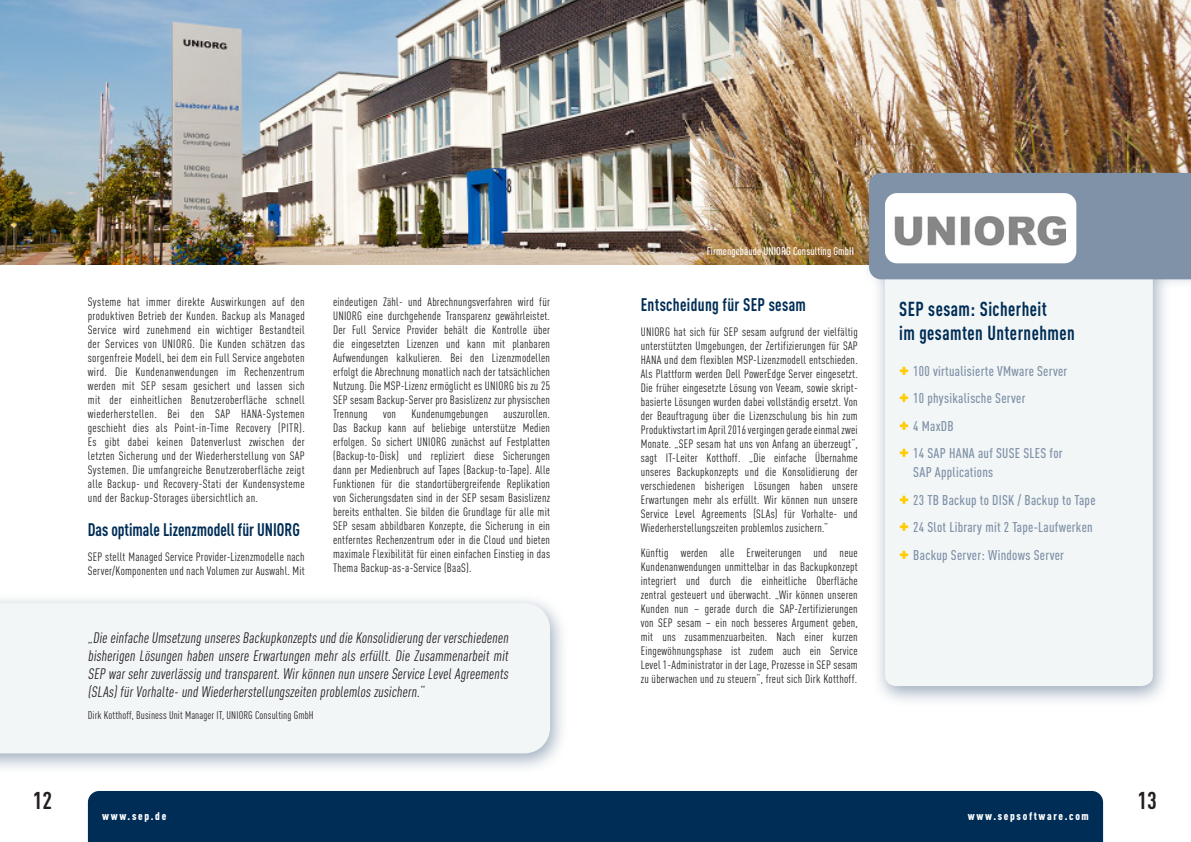
<style>
.page{position:relative;width:1191px;height:842px;background:#fff}
.page>*{position:absolute;margin:0;border:0;box-sizing:border-box;transform-origin:0 0}
.t1{font:700 24px "DIN Cond";color:#231f20}
.Headline3{font:700 20px/24.1px "DIN Cond";letter-spacing:.025em;color:#002d56;scale:.91 1}
.running_Text{font:700 18px "DIN Cond";color:#002d56;scale:.91 1}
.running_Text-2{font:700 18px "DIN Cond";letter-spacing:.02em;color:#002d56;scale:.91 1}
.running_Text-3{font:15px/18px "DIN Cond";color:#231f20;text-align:justify}
.t2{font:500 14px/19px "DIN Cond";letter-spacing:.02em;color:#7f92a8}
.running_Text-4{font:12px/14px "DIN Cond";letter-spacing:.02em;color:#231f20;text-align:justify}
.running_Text-5{font:11px "DIN Cond";letter-spacing:.01em;color:#231f20}
.running_Text-6{font:500 11px "DIN Cond";letter-spacing:.01em;color:#fff}
.t3{font:900 11px "DIN Cond";letter-spacing:.15em;color:#fff}
.s1{font-weight:900;font-size:21px;color:#fc0}
</style>
<div class="page">
<div style="left:88px;top:791px;width:1015px;height:51px;background:#002d56"></div>
<img style="left:0;top:0;width:1191px;height:265px">
<div style="left:0;top:593px;width:569px;height:182px;background:#7f92a8;opacity:.75"></div>
<div style="left:0;top:603px;width:550px;height:150px;background:#f3f6f7"></div>
<div style="left:858px;top:166px;width:333px;height:542px;background:#7f92a8;opacity:.75"></div>
<svg style="left:872px;top:279px;width:319px;height:407px;fill:#f3f6f7"></svg>
<div style="left:869px;top:173px;width:322px;height:106px;background:#7f92a8"></div>
<div style="left:885px;top:193px;width:191px;height:70px;background:#fff;border-radius:12px"></div>
<img style="left:894px;top:216px;width:171px;height:30px">
<p class="running_Text-4" style="left:88px;top:295px;width:218px">Systeme hat immer direkte Auswirkungen auf den produktiven Betrieb der Kunden. Backup als Managed Service wird zunehmend ein wichtiger Bestandteil der Services von UNIORG. Die Kunden schätzen das sorgenfreie Modell, bei dem ein Full Service angeboten wird. Die Kundenanwendungen im Rechenzentrum werden mit SEP sesam gesichert und lassen sich mit der einheitlichen Benutzeroberfläche schnell wiederherstellen. Bei den SAP HANA-Systemen geschieht dies als Point-in-Time Recovery (PITR).<br>Es gibt dabei keinen Datenverlust zwischen der letzten Sicherung und der Wiederherstellung von SAP Systemen. Die umfangreiche Benutzeroberfläche zeigt alle Backup- und Recovery-Stati der Kundensysteme und der Backup-Storages übersichtlich an.</p>
<p class="running_Text" style="left:88px;top:518px;width:234px">Das optimale Lizenzmodell für UNIORG</p>
<p class="running_Text-4" style="left:88px;top:550px;width:218px">SEP stellt Managed Service Provider-Lizenzmodelle nach<br>Server/Komponenten und nach Volumen zur Auswahl. Mit</p>
<p class="running_Text-4" style="left:333px;top:294px;width:218px">eindeutigen Zähl- und Abrechnungsverfahren wird für UNIORG eine durchgehende Transparenz gewährleistet.<br>Der Full Service Provider behält die Kontrolle über die eingesetzten Lizenzen und kann mit planbaren Aufwendungen kalkulieren. Bei den Lizenzmodellen erfolgt die Abrechnung monatlich nach der tatsächlichen Nutzung. Die MSP-Lizenz ermöglicht es UNIORG bis zu 25<br>SEP sesam Backup-Server pro Basislizenz zur physischen Trennung</p>
<p class="running_Text-4" style="left:333px;top:406px;width:218px;text-indent:170px">auszurollen.<br>Das Backup kann auf beliebige unterstütze Medien erfolgen. So sichert UNIORG zunächst auf Festplatten (Backup-to-Disk) und repliziert diese Sicherungen dann per Medienbruch auf Tapes (Backup-to-Tape). Alle Funktionen für die standortübergreifende Replikation von Sicherungsdaten sind in der SEP sesam Basislizenz bereits enthalten. Sie bilden die Grundlage für alle mit SEP sesam abbildbaren Konzepte, die Sicherung in ein entferntes Rechenzentrum oder in die Cloud und bieten maximale Flexibilität für einen einfachen Einstieg in das Thema Backup-as-a-Service (BaaS).</p>
<p class="running_Text-4" style="left:383px;top:406px;width:14px">von</p>
<p class="running_Text-4" style="left:411px;top:406px;width:78px">Kundenumgebungen</p>
<p class="running_Text-3" style="left:88px;top:628px;width:424px">„Die einfache Umsetzung unseres Backupkonzepts und die Konsolidierung derverschiedenen bisherigen Lösungen haben unsere Erwartungen mehr als erfüllt. Die Zusammenarbeit mit SEP warsehrzuverlässig und transparent.Wirkönnen nun unsere Service LevelAgreements (SLAs)fürVorhalte- und Wiederherstellungszeiten problemlos zusichern.“</p>
<p class="running_Text-5" style="left:88px;top:709px;width:227px">Dirk Kotthoff, Business Unit Manager IT, UNIORG Consulting GmbH</p>
<p class="running_Text-6" style="left:706px;top:245px;width:149px">Firmengebäude UNIORG Consulting GmbH</p>
<p class="running_Text-2" style="left:641px;top:293px;width:183px">Entscheidung für SEP sesam</p>
<p class="running_Text-4" style="left:641px;top:325px;width:218px">UNIORG hat sich für SEP sesam aufgrund der vielfältig unterstützten Umgebungen, der Zertifizierungen für SAP HANA und dem flexiblen MSP-Lizenzmodell entschieden.<br>Als Plattform werden Dell PowerEdge Server eingesetzt.<br>Die früher eingesetzte Lösung von Veeam, sowie skript&shy;basierte Lösungen wurden dabei vollständig ersetzt. Von der Beauftragung über die Lizenzschulung bis hin zum Produktivstart im April 2016 vergingen gerade einmal zwei Monate. „SEP sesam hat uns von Anfang an überzeugt“, sagt IT-Leiter Kotthoff. „Die einfache Übernahme unseres Backupkonzepts und die Konsolidierung der verschiedenen bisherigen Lösungen haben unsere Erwartungen mehr als erfüllt. Wir können nun unsere Service Level Agreements (SLAs) für Vorhalte- und Wiederherstellungszeiten problemlos zusichern.“</p>
<p class="running_Text-4" style="left:641px;top:546px;width:218px">Künftig werden alle Erweiterungen und neue Kundenanwendungen unmittelbar in das Backupkonzept integriert und durch die einheitliche Oberfläche zentral gesteuert und überwacht. „Wir können unseren Kunden nun – gerade durch die SAP-Zertifizierungen von SEP sesam – ein noch besseres Argument geben, mit uns zusammenzuarbeiten. Nach einer kurzen Eingewöhnungsphase ist zudem auch ein Service Level 1-Administrator in der Lage, Prozesse in SEP sesam zu überwachen und zu steuern“, freut sich Dirk Kotthoff.</p>
<p class="Headline3" style="left:899px;top:296px;width:194px">SEP sesam: Sicherheit<br>im gesamten Unternehmen</p>
<p class="t2" style="left:899px;top:361px;width:170px"><span class="s1">+</span> 100 virtualisierte VMware Server</p>
<p class="t2" style="left:899px;top:389px;width:128px"><span class="s1">+</span> 10 physikalische Server</p>
<p class="t2" style="left:899px;top:416px;width:56px"><span class="s1">+</span> 4 MaxDB</p>
<p class="t2" style="left:913px;top:444px;width:151px;text-indent:-14px"><span class="s1">+</span> 14 SAP HANA auf SUSE SLES for<br>SAP Applications</p>
<p class="t2" style="left:899px;top:490px;width:198px"><span class="s1">+</span> 23 TB Backup to DISK / Backup to Tape</p>
<p class="t2" style="left:899px;top:518px;width:195px"><span class="s1">+</span> 24 Slot Library mit 2 Tape-Laufwerken</p>
<p class="t2" style="left:899px;top:545px;width:166px"><span class="s1">+</span> Backup Server: Windows Server</p>
<h1 class="t1" style="left:33px;top:786px;width:21px">12</h1>
<h1 class="t1" style="left:1137px;top:786px;width:21px">13</h1>
<p class="t3" style="left:102px;top:809px;width:66px">www.sep.de</p>
<p class="t3" style="left:968px;top:809px;width:122px">www.sepsoftware.com</p>
</div>
